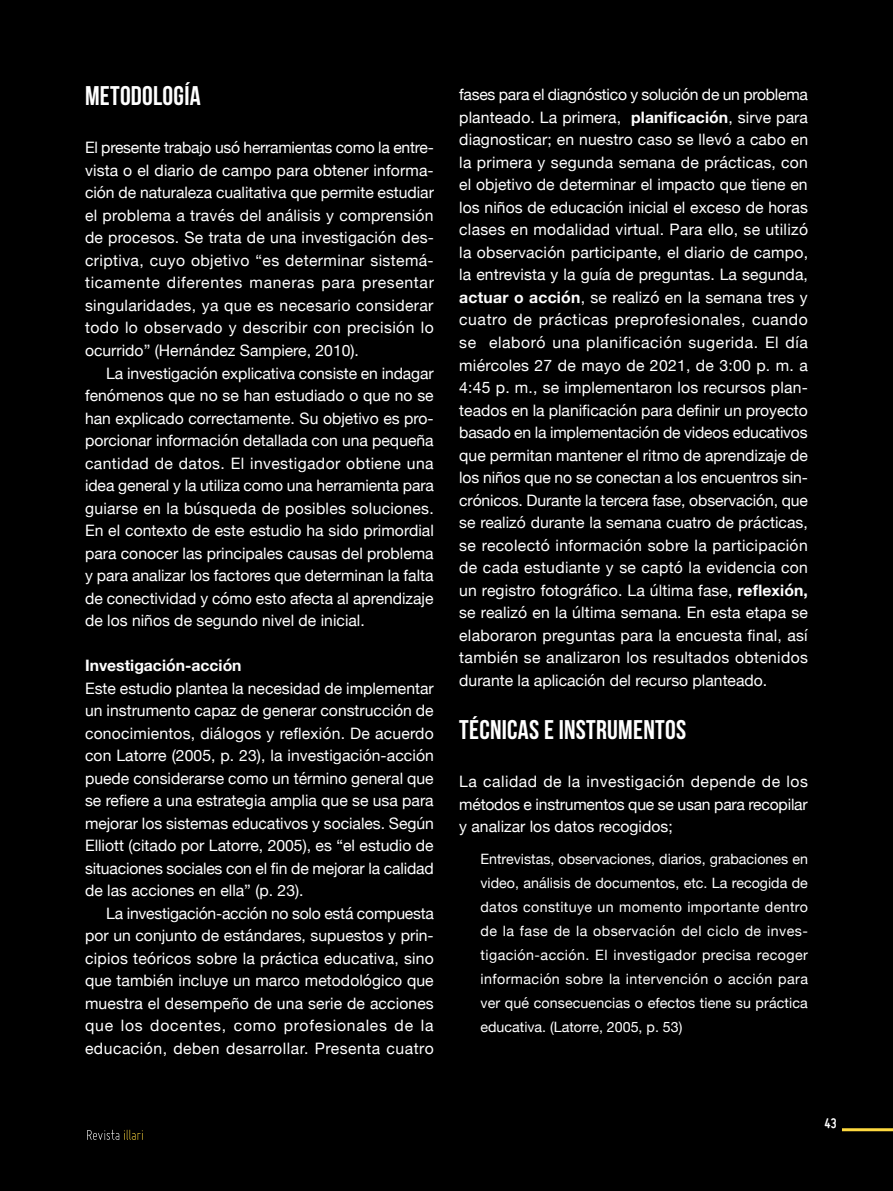
<style>
.page{position:relative;width:893px;height:1191px;background:#000}
.page>*{position:absolute;margin:0;border:0;box-sizing:border-box;transform-origin:0 0}
.t1{font:700 27px "Bebas Neue";letter-spacing:.01em;color:#fff}
.t2{font:15.75px/22.5px "Helvetica Neue";color:#fff;text-align:justify}
.t3{font:700 15.75px "Helvetica Neue";color:#fff}
.t4{font:700 15px "Miso";color:#fff}
.t5{font:14.25px/24px "Helvetica Neue";letter-spacing:.01em;color:#fff;text-align:justify}
.s1{font-weight:700}
</style>
<div class="page">
<svg style="left:87px;top:1129px;width:56px;height:11px"></svg>
<hr style="left:842px;top:1128px;width:51px;height:3px;background:#ffda40">
<h1 class="t1" style="left:85px;top:81px;width:117px">METODOLOGÍA</h1>
<p class="t2" style="left:85px;top:137px;width:350px">El presente trabajo usó herramientas como la entre&shy;vista o el diario de campo para obtener informa&shy;ción de naturaleza cualitativa que permite estudiar el problema a través del análisis y comprensión de procesos. Se trata de una investigación des&shy;criptiva, cuyo objetivo “es determinar sistemá&shy;ticamente diferentes maneras para presentar singularidades, ya que es necesario considerar todo lo observado y describir con precisión lo ocurrido” (Hernández Sampiere, 2010).</p>
<p class="t2" style="left:85px;top:362px;width:350px;text-indent:21px">La investigación explicativa consiste en indagar fenómenos que no se han estudiado o que no se han explicado correctamente. Su objetivo es pro&shy;porcionar información detallada con una pequeña cantidad de datos. El investigador obtiene una idea general y la utiliza como una herramienta para guiarse en la búsqueda de posibles soluciones.<br>En el contexto de este estudio ha sido primordial para conocer las principales causas del problema y para analizar los factores que determinan la falta de conectividad y cómo esto afecta al aprendizaje de los niños de segundo nivel de inicial.</p>
<p class="t3" style="left:85px;top:653px;width:158px">Investigación-acción</p>
<p class="t2" style="left:85px;top:678px;width:350px">Este estudio plantea la necesidad de implementar un instrumento capaz de generar construcción de conocimientos, diálogos y reflexión. De acuerdo con Latorre (2005, p. 23), la investigación-acción puede considerarse como un término general que se refiere a una estrategia amplia que se usa para mejorar los sistemas educativos y sociales. Según Elliott (citado por Latorre, 2005), es “el estudio de situaciones sociales con el fin de mejorar la calidad de las acciones en ella” (p. 23).</p>
<p class="t2" style="left:85px;top:903px;width:350px;text-indent:21px">La investigación-acción no solo está compuesta por un conjunto de estándares, supuestos y prin&shy;cipios teóricos sobre la práctica educativa, sino que también incluye un marco metodológico que muestra el desempeño de una serie de acciones que los docentes, como profesionales de la educación, deben desarrollar. Presenta cuatro</p>
<p class="t2" style="left:459px;top:84px;width:350px">fases para el diagnóstico y solución de un problema planteado. La primera, <span class="s1">planificación</span>, sirve para diagnosticar; en nuestro caso se llevó a cabo en la primera y segunda semana de prácticas, con el objetivo de determinar el impacto que tiene en los niños de educación inicial el exceso de horas clases en modalidad virtual. Para ello, se utilizó la observación participante, el diario de campo, la entrevista y la guía de preguntas. La segunda, <span class="s1">actuar o acción</span>, se realizó en la semana tres y cuatro de prácticas preprofesionales, cuando se elaboró una planificación sugerida. El día miércoles 27 de mayo de 2021, de 3:00 p. m. a 4:45 p. m., se implementaron los recursos plan&shy;teados en la planificación para definir un proyecto basado en la implementación de videos educativos que permitan mantener el ritmo de aprendizaje de los niños que no se conectan a los encuentros sin&shy;crónicos. Durante la tercera fase, observación, que se realizó durante la semana cuatro de prácticas, se recolectó información sobre la participación de cada estudiante y se captó la evidencia con un registro fotográfico. La última fase, <span class="s1">reflexión, </span>se realizó en la última semana. En esta etapa se elaboraron preguntas para la encuesta final, así también se analizaron los resultados obtenidos durante la aplicación del recurso planteado.</p>
<h1 class="t1" style="left:459px;top:715px;width:228px">TÉCNICAS E INSTRUMENTOS</h1>
<p class="t2" style="left:459px;top:771px;width:350px">La calidad de la investigación depende de los métodos e instrumentos que se usan para recopilar y analizar los datos recogidos;</p>
<p class="t5" style="left:480px;top:848px;width:329px">Entrevistas, observaciones, diarios, grabaciones en video, análisis de documentos, etc. La recogida de datos constituye un momento importante dentro de la fase de la observación del ciclo de inves&shy;tigación-acción. El investigador precisa recoger información sobre la intervención o acción para ver qué consecuencias o efectos tiene su práctica educativa. (Latorre, 2005, p. 53)</p>
<p class="t4" style="left:824px;top:1115px;width:14px">43</p>
</div>
